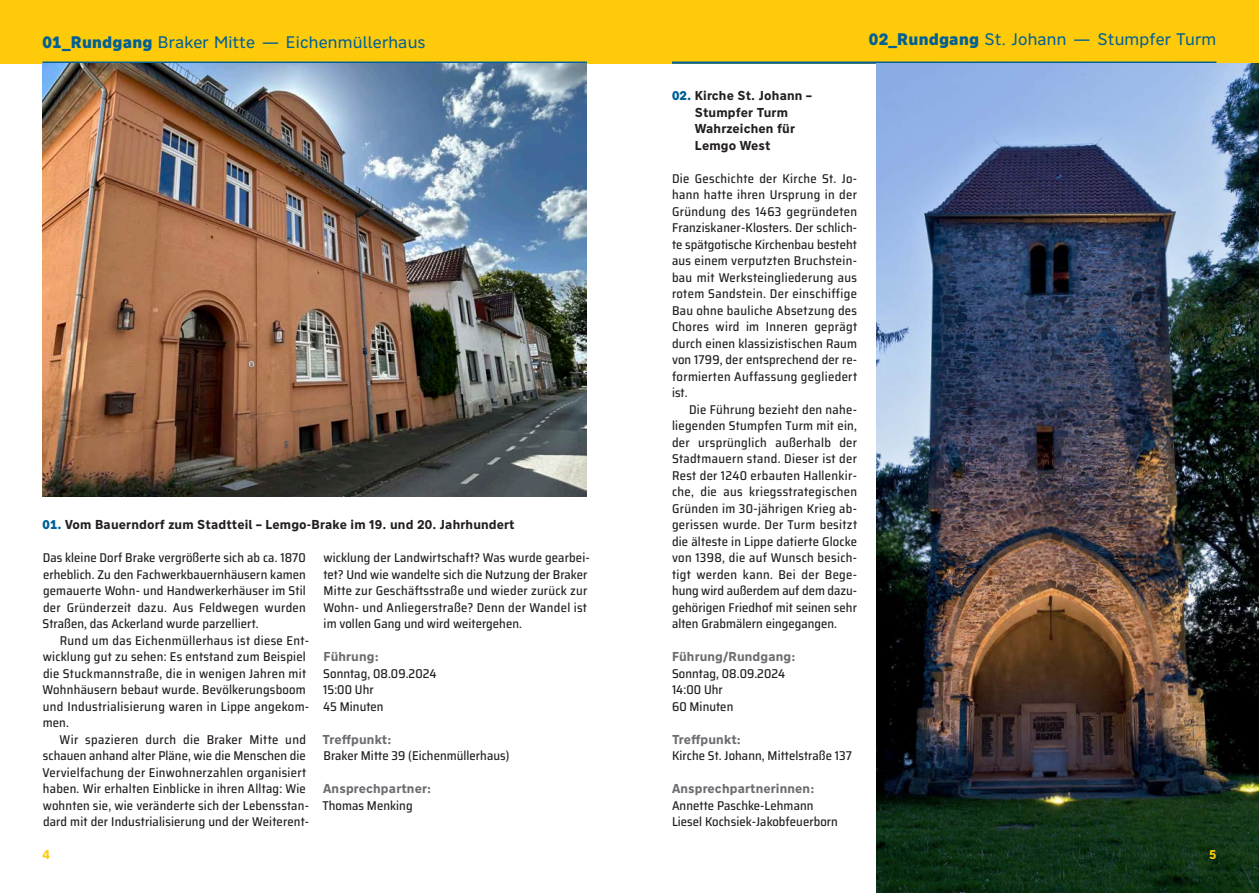
<style>
.page{position:relative;width:1259px;height:893px;background:#fff}
.page>*{position:absolute;margin:0;border:0;box-sizing:border-box;transform-origin:0 0}
._1_Stadt{font:16.5px "Nort";letter-spacing:.01em;color:#016096}
._3_Fließtext_2{font:500 semi-condensed 12.75px/16.5px "Saira";letter-spacing:.02em;color:#231f20}
._3_Fließtext{font:500 semi-condensed 12.75px/16.5px "Saira";letter-spacing:.01em;color:#231f20;text-align:justify}
._5_HInweise{font:500 semi-condensed 12.75px "Saira";letter-spacing:.005em;color:#231f20}
._2_Station{font:700 12.75px/16.5px "Nort";letter-spacing:.01em;color:#231f20}
._4_HInweise_Sub-Head_70{font:700 12.75px "Nort";letter-spacing:.01em;color:#6c6d70}
._3_Fließtext-2{font:700 12.75px "Nort";color:#feca0a}
.s1{font-weight:900}
.s2{font-weight:900;color:#016096}
</style>
<div class="page">
<div style="left:0;top:0;width:629px;height:64px;background:#feca0a"></div>
<div style="left:629px;top:0;width:630px;height:64px;background:#feca0a"></div>
<hr style="left:43px;top:62px;width:544px;height:2px;background:#016096">
<hr style="left:672px;top:62px;width:544px;height:2px;background:#016096">
<img style="left:43px;top:64px;width:544px;height:433px">
<img style="left:876px;top:64px;width:383px;height:829px">
<p class="_1_Stadt" style="left:43px;top:31px;width:384px"><span class="s1">01_Rundgang</span> Braker Mitte — Eichenmüllerhaus</p>
<p class="_1_Stadt" style="left:869px;top:28px;width:349px"><span class="s1">02_Rundgang</span> St. Johann — Stumpfer Turm</p>
<p class="_2_Station" style="left:695px;top:87px;width:118px;text-indent:-23px"><span class="s2">02.</span> Kirche St. Johann –<br>Stumpfer Turm<br>Wahrzeichen für<br>Lemgo West</p>
<p class="_2_Station" style="left:43px;top:516px;width:473px"><span class="s2">01.</span> Vom Bauerndorf zum Stadtteil – Lemgo-Brake im 19. und 20. Jahrhundert</p>
<p class="_3_Fließtext" style="left:43px;top:549px;width:265px">Das kleine Dorf Brake vergrößerte sich ab ca. 1870 erheblich. Zu den Fachwerkbauernhäusern kamen gemauerte Wohn- und Handwerkerhäuser im Stil der Gründerzeit dazu. Aus Feldwegen wurden Straßen, das Ackerland wurde parzelliert.</p>
<p class="_3_Fließtext_2" style="left:43px;top:632px;width:268px;text-indent:17px">Rund um das Eichenmüllerhaus ist diese Ent&shy;wicklung gut zu sehen: Es entstand zum Beispiel die Stuckmannstraße, die in wenigen Jahren mit Wohnhäusern bebaut wurde. Bevölkerungsboom und Industrialisierung waren in Lippe angekom&shy;men.</p>
<p class="_3_Fließtext_2" style="left:42px;top:731px;width:268px;text-indent:17px">Wir spazieren durch die Braker Mitte und schauen anhand alter Pläne, wie die Menschen die Vervielfachung der Einwohnerzahlen organisiert haben. Wir erhalten Einblicke in ihren Alltag: Wie wohnten sie, wie veränderte sich der Lebensstan&shy;dard mit der Industrialisierung und der Weiterent-</p>
<p class="_3_Fließtext-2" style="left:43px;top:846px;width:9px">4</p>
<p class="_3_Fließtext_2" style="left:323px;top:549px;width:268px">wicklung der Landwirtschaft? Was wurde gearbei&shy;tet? Und wie wandelte sich die Nutzung der Braker Mitte zur Geschäftsstraße und wieder zurück zur Wohn- und Anliegerstraße? Denn der Wandel ist im vollen Gang und wird weitergehen.</p>
<p class="_4_HInweise_Sub-Head_70" style="left:324px;top:648px;width:57px">Führung:</p>
<p class="_5_HInweise" style="left:323px;top:663px;width:115px">Sonntag, 08.09.2024</p>
<p class="_5_HInweise" style="left:323px;top:680px;width:52px">15:00 Uhr</p>
<p class="_5_HInweise" style="left:323px;top:696px;width:62px">45 Minuten</p>
<p class="_4_HInweise_Sub-Head_70" style="left:323px;top:731px;width:70px">Treffpunkt:</p>
<p class="_5_HInweise" style="left:323px;top:746px;width:187px">Braker Mitte 39 (Eichenmüllerhaus)</p>
<p class="_4_HInweise_Sub-Head_70" style="left:323px;top:780px;width:109px">Ansprechpartner:</p>
<p class="_5_HInweise" style="left:322px;top:795px;width:92px">Thomas Menking</p>
<p class="_3_Fließtext" style="left:672px;top:170px;width:187px">Die Geschichte der Kirche St. Jo&shy;hann hatte ihren Ursprung in der Gründung des 1463 gegründeten Franziskaner-Klosters. Der schlich&shy;te spätgotische Kirchenbau besteht aus einem verputzten Bruchstein&shy;bau mit Werksteingliederung aus rotem Sandstein. Der einschiffige Bau ohne bauliche Absetzung des Chores wird im Inneren geprägt durch einen klassizistischen Raum von 1799, der entsprechend der re&shy;formierten Auffassung gegliedert ist.</p>
<p class="_3_Fließtext_2" style="left:672px;top:401px;width:187px;text-align:justify;text-indent:17px">Die Führung bezieht den nahe&shy;liegenden Stumpfen Turm mit ein, der ursprünglich außerhalb der Stadtmauern stand. Dieser ist der Rest der 1240 erbauten Hallenkir&shy;che, die aus kriegsstrategischen Gründen im 30-jährigen Krieg ab&shy;gerissen wurde. Der Turm besitzt die älteste in Lippe datierte Glocke von 1398, die auf Wunsch besich&shy;tigt werden kann. Bei der Bege&shy;hung wird außerdem auf dem dazu&shy;gehörigen Friedhof mit seinen sehr alten Grabmälern eingegangen.</p>
<p class="_4_HInweise_Sub-Head_70" style="left:672px;top:648px;width:125px">Führung/Rundgang:</p>
<p class="_5_HInweise" style="left:672px;top:663px;width:115px">Sonntag, 08.09.2024</p>
<p class="_5_HInweise" style="left:672px;top:680px;width:52px">14:00 Uhr</p>
<p class="_5_HInweise" style="left:672px;top:696px;width:63px">60 Minuten</p>
<p class="_4_HInweise_Sub-Head_70" style="left:672px;top:731px;width:70px">Treffpunkt:</p>
<p class="_5_HInweise" style="left:672px;top:746px;width:181px">Kirche St. Johann, Mittelstraße 137</p>
<p class="_4_HInweise_Sub-Head_70" style="left:672px;top:780px;width:144px">Ansprechpartnerinnen:</p>
<p class="_5_HInweise" style="left:672px;top:795px;width:143px">Annette Paschke-Lehmann</p>
<p class="_5_HInweise" style="left:672px;top:812px;width:167px">Liesel Kochsiek-Jakobfeuerborn</p>
<p class="_3_Fließtext-2" style="left:1209px;top:846px;width:9px">5</p>
</div>
